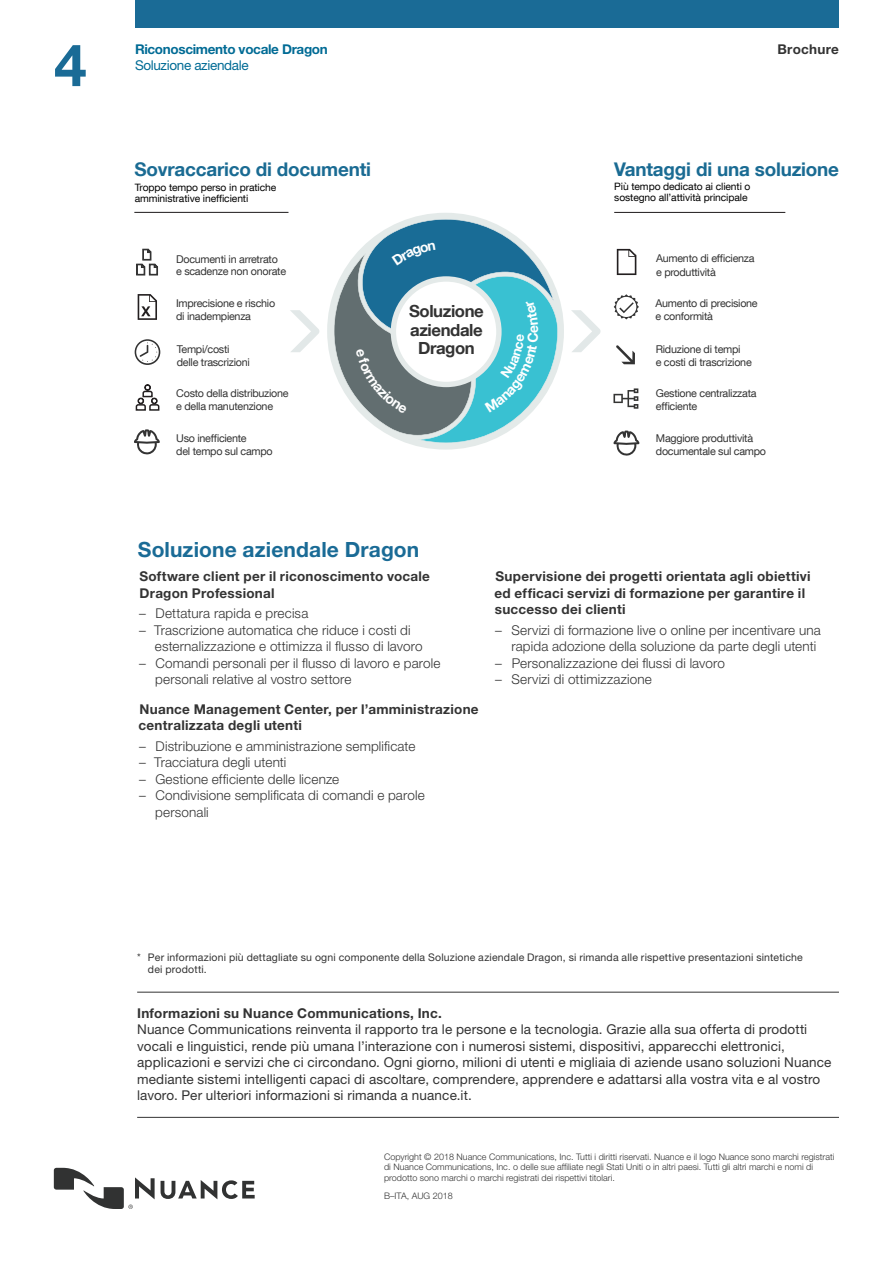
<style>
.page{position:relative;width:893px;height:1263px;background:#fff}
.page>*{position:absolute;margin:0;border:0;box-sizing:border-box;transform-origin:0 0}
.t1{font:700 58.5px "Helvetica Neue LT Pro";color:#1a6b96}
.t2{font:700 21px "Helvetica Neue LT Pro";letter-spacing:.005em;color:#1a6b96}
.t3{font:700 18.9px "Helvetica Neue LT Com";letter-spacing:-.01em;color:#1a6b93}
.t4{font:700 16.65px/18.5px "Helvetica Neue LT Com";letter-spacing:-.025em;color:#333;text-align:center}
.t5{font:300 13.5px/16.5px "Helvetica Neue LT Pro";letter-spacing:.01em;color:#333}
.t6{font:13.5px/16.5px "Helvetica Neue LT Pro";letter-spacing:.01em;color:#333}
.t7{font:700 13.5px/16.5px "Helvetica Neue LT Pro";letter-spacing:.02em;color:#333}
.t8{font:700 13.5px "Helvetica Neue LT Pro";letter-spacing:-.025em;color:#006b95}
.t9{font:13.5px "Helvetica Neue LT Pro";letter-spacing:-.025em;color:#006b95}
.t10{font:10.8px/13px "Helvetica Neue LT Com";letter-spacing:-.025em;color:#333}
.t11{font:10.5px/12.6px "Helvetica Neue LT Pro";letter-spacing:.015em;color:#333}
.t12{font:10.2px/11.6px "Helvetica Neue LT Com";letter-spacing:-.01em;color:#000}
.t13{font:300 9px/10.5px "Helvetica Neue LT Pro";color:#333}
</style>
<div class="page">
<div style="left:135px;top:0;width:704px;height:27px;background:#1a6b96"></div>
<svg style="left:161px;top:1180px;width:94px;height:19px"></svg>
<svg style="left:54px;top:1168px;width:101px;height:41px"></svg>
<hr style="left:134px;top:212px;width:154px;height:1px;background:#231f20">
<hr style="left:614px;top:212px;width:171px;height:1px;background:#231f20">
<svg style="left:290px;top:310px;width:30px;height:42px"></svg>
<svg style="left:571px;top:310px;width:30px;height:42px"></svg>
<svg style="left:617px;top:249px;width:19px;height:26px"></svg>
<svg style="left:138px;top:294px;width:19px;height:26px"></svg>
<svg style="left:136px;top:248px;width:22px;height:28px"></svg>
<svg style="left:135px;top:384px;width:25px;height:27px"></svg>
<div style="left:327px;top:213px;width:237px;height:237px;background:#e4eae9;border-radius:50%"></div>
<svg style="left:135px;top:339px;width:25px;height:26px"></svg>
<svg style="left:614px;top:294px;width:25px;height:25px"></svg>
<svg style="left:616px;top:345px;width:19px;height:19px"></svg>
<svg style="left:613px;top:388px;width:25px;height:21px"></svg>
<svg style="left:134px;top:429px;width:26px;height:26px"></svg>
<svg style="left:613px;top:431px;width:26px;height:25px"></svg>
<hr style="left:137px;top:1117px;width:702px;height:1px;background:#333">
<hr style="left:137px;top:992px;width:702px;height:1px;background:#333">
<svg style="left:334px;top:219px;width:224px;height:224px"></svg>
<h1 class="t1" style="left:54px;top:29px;width:34px">4</h1>
<p class="t8" style="left:135px;top:41px;width:194px">Riconoscimento vocale Dragon</p>
<p class="t9" style="left:135px;top:57px;width:115px">Soluzione aziendale</p>
<p class="t7" style="left:777px;top:41px;width:63px">Brochure</p>
<h3 class="t3" style="left:134px;top:157px;width:238px">Sovraccarico di documenti</h3>
<h3 class="t3" style="left:614px;top:157px;width:226px">Vantaggi di una soluzione</h3>
<p class="t12" style="left:135px;top:181px;width:143px">Troppo tempo perso in pratiche amministrative inefficienti</p>
<p class="t12" style="left:614px;top:180px;width:138px">Più tempo dedicato ai clienti o sostegno all’attività principale</p>
<p class="t10" style="left:176px;top:252px;width:112px">Documenti in arretrato e scadenze non onorate</p>
<p class="t10" style="left:176px;top:296px;width:101px">Imprecisione e rischio di inadempienza</p>
<p class="t10" style="left:177px;top:342px;width:75px">Tempi/costi delle trascrizioni</p>
<p class="t10" style="left:176px;top:386px;width:114px">Costo della distribuzione e della manutenzione</p>
<p class="t4" style="left:409px;top:301px;width:76px">Soluzione aziendale<br>Dragon</p>
<p class="t10" style="left:656px;top:252px;width:100px">Aumento di efficienza e produttività</p>
<p class="t10" style="left:656px;top:296px;width:104px">Aumento di precisione e conformità</p>
<p class="t10" style="left:656px;top:342px;width:98px">Riduzione di tempi<br>e costi di trascrizione</p>
<p class="t10" style="left:656px;top:386px;width:102px">Gestione centralizzata efficiente</p>
<p class="t10" style="left:176px;top:431px;width:98px">Uso inefficiente<br>del tempo sul campo</p>
<p class="t10" style="left:656px;top:431px;width:112px">Maggiore produttività documentale sul campo</p>
<h2 class="t2" style="left:138px;top:537px;width:283px">Soluzione aziendale Dragon</h2>
<p class="t7" style="left:139px;top:568px;width:292px">Software client per il riconoscimento vocale<br>Dragon Professional</p>
<p class="t5" style="left:139px;top:605px;width:171px">– Dettatura rapida e precisa</p>
<p class="t5" style="left:155px;top:622px;width:269px;text-indent:-16px">– Trascrizione automatica che riduce i costi di esternalizzazione e ottimizza il flusso di lavoro</p>
<p class="t5" style="left:155px;top:655px;width:287px;text-indent:-16px">– Comandi personali per il flusso di lavoro e parole personali relative al vostro settore</p>
<p class="t7" style="left:138px;top:700px;width:342px">Nuance Management Center, per l’amministrazione centralizzata degli utenti</p>
<p class="t5" style="left:139px;top:738px;width:278px">– Distribuzione e amministrazione semplificate</p>
<p class="t5" style="left:139px;top:754px;width:149px">– Tracciatura degli utenti</p>
<p class="t5" style="left:139px;top:771px;width:202px">– Gestione efficiente delle licenze</p>
<p class="t5" style="left:155px;top:787px;width:271px;text-indent:-16px">– Condivisione semplificata di comandi e parole personali</p>
<p class="t7" style="left:495px;top:568px;width:317px">Supervisione dei progetti orientata agli obiettivi ed efficaci servizi di formazione per garantire il successo dei clienti</p>
<p class="t5" style="left:511px;top:621px;width:311px;text-indent:-16px">– Servizi di formazione live o online per incentivare una rapida adozione della soluzione da parte degli utenti</p>
<p class="t5" style="left:495px;top:654px;width:231px">– Personalizzazione dei flussi di lavoro</p>
<p class="t5" style="left:495px;top:671px;width:158px">– Servizi di ottimizzazione</p>
<p class="t11" style="left:148px;top:950px;width:656px;text-indent:-11px">* Per informazioni più dettagliate su ogni componente della Soluzione aziendale Dragon, si rimanda alle rispettive presentazioni sintetiche dei prodotti.</p>
<p class="t7" style="left:137px;top:1004px;width:306px">Informazioni su Nuance Communications, Inc.</p>
<p class="t6" style="left:137px;top:1021px;width:696px">Nuance Communications reinventa il rapporto tra le persone e la tecnologia. Grazie alla sua offerta di prodotti vocali e linguistici, rende più umana l’interazione con i numerosi sistemi, dispositivi, apparecchi elettronici, applicazioni e servizi che ci circondano. Ogni giorno, milioni di utenti e migliaia di aziende usano soluzioni Nuance mediante sistemi intelligenti capaci di ascoltare, comprendere, apprendere e adattarsi alla vostra vita e al vostro lavoro. Per ulteriori informazioni si rimanda a nuance.it.</p>
<p class="t13" style="left:384px;top:1151px;width:452px">Copyright © 2018 Nuance Communications, Inc. Tutti i diritti riservati. Nuance e il logo Nuance sono marchi registrati di Nuance Communications, Inc. o delle sue affiliate negli Stati Uniti o in altri paesi. Tutti gli altri marchi e nomi di prodotto sono marchi o marchi registrati dei rispettivi titolari.</p>
<p class="t13" style="left:384px;top:1190px;width:70px">B–ITA, AUG 2018</p>
</div>
